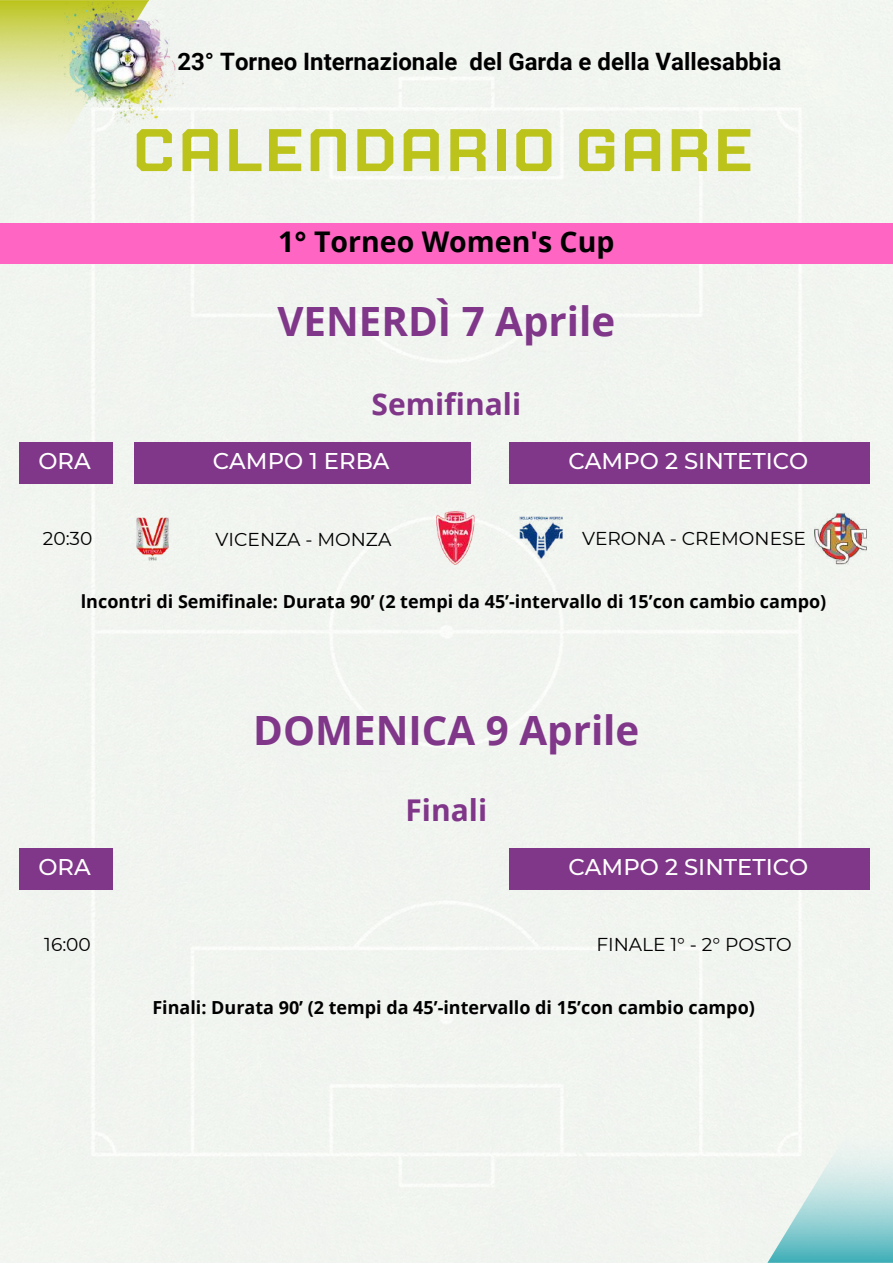
<style>
.page{position:relative;width:893px;height:1264px;background:#fff}
.page>*{position:absolute;margin:0;border:0;box-sizing:border-box;transform-origin:0 0}
.t1{font:600 60px "Jaturat";letter-spacing:.02em;color:#bcc41c}
.t2{font:700 40.35px "Open Sans";color:#803689}
.t3{font:700 30px "Open Sans";color:#803689}
.t4{font:700 28.5px "Open Sans";color:#000}
.t5{font:700 24px "Roboto";color:#000}
.t6{font:500 22.8px "Montserrat";color:#fff}
.t7{font:18.6px "Montserrat";color:#000}
.t8{font:700 18px "Open Sans";color:#000}
</style>
<div class="page">
<div style="left:0;top:0;width:892px;height:1262px;background:#f1f5f0"></div>
<div style="left:0;top:223px;width:892px;height:41px;background:#ff66c4"></div>
<svg style="left:0;top:0;width:148px;height:223px"></svg>
<div style="left:19px;top:442px;width:93px;height:41px;background:#803689"></div>
<div style="left:134px;top:442px;width:336px;height:41px;background:#803689"></div>
<div style="left:509px;top:442px;width:360px;height:41px;background:#803689"></div>
<img style="left:53px;top:2px;width:130px;height:121px">
<img style="left:131px;top:517px;width:43px;height:43px">
<img style="left:428px;top:511px;width:53px;height:53px">
<img style="left:520px;top:516px;width:42px;height:43px">
<img style="left:814px;top:512px;width:52px;height:52px">
<div style="left:19px;top:848px;width:93px;height:41px;background:#803689"></div>
<div style="left:509px;top:848px;width:360px;height:41px;background:#803689"></div>
<svg style="left:767px;top:1062px;width:125px;height:200px"></svg>
<h3 class="t5" style="left:177px;top:47px;width:605px">23° Torneo Internazionale del Garda e della Vallesabbia</h3>
<h1 class="t1" style="left:132px;top:123px;width:622px">CALENDARIO GARE</h1>
<h3 class="t4" style="left:278px;top:221px;width:338px">1° Torneo Women's Cup</h3>
<h2 class="t2" style="left:277px;top:293px;width:339px">VENERDÌ 7 Aprile</h2>
<h3 class="t3" style="left:371px;top:382px;width:151px">Semifinali</h3>
<p class="t6" style="left:38px;top:446px;width:54px">ORA</p>
<p class="t6" style="left:213px;top:447px;width:178px">CAMPO 1 ERBA</p>
<p class="t6" style="left:568px;top:447px;width:241px">CAMPO 2 SINTETICO</p>
<p class="t7" style="left:43px;top:527px;width:51px">20:30</p>
<p class="t7" style="left:215px;top:527px;width:177px">VICENZA - MONZA</p>
<p class="t7" style="left:582px;top:527px;width:225px">VERONA - CREMONESE</p>
<p class="t8" style="left:81px;top:588px;width:747px">lncontri di Semifinale: Durata 90’ (2 tempi da 45’-intervallo di 15’con cambio campo)</p>
<h2 class="t2" style="left:253px;top:702px;width:387px">DOMENICA 9 Aprile</h2>
<h3 class="t3" style="left:405px;top:788px;width:83px">Finali</h3>
<p class="t6" style="left:38px;top:852px;width:54px">ORA</p>
<p class="t6" style="left:568px;top:852px;width:241px">CAMPO 2 SINTETICO</p>
<p class="t7" style="left:44px;top:933px;width:48px">16:00</p>
<p class="t7" style="left:596px;top:933px;width:197px">FINALE 1° - 2° POSTO</p>
<p class="t8" style="left:152px;top:994px;width:604px">Finali: Durata 90’ (2 tempi da 45’-intervallo di 15’con cambio campo)</p>
</div>
